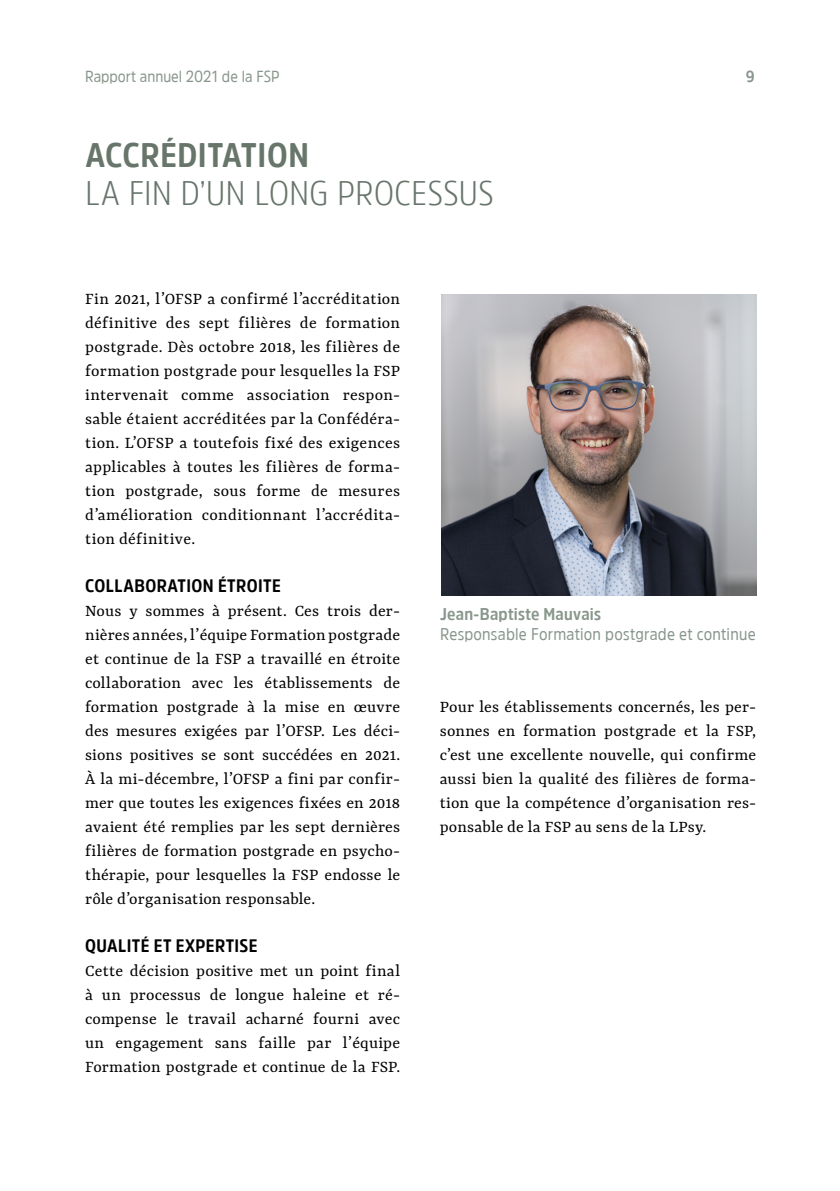
<style>
.page{position:relative;width:840px;height:1191px;background:#fff}
.page>*{position:absolute;margin:0;border:0;box-sizing:border-box;transform-origin:0 0}
.t1{font:300 34px "Amsi Pro Narw";letter-spacing:.01em;color:#67756b}
.t2{font:700 34px "Amsi Pro Narw";letter-spacing:.015em;color:#67756b}
.t3{font:18px/24px "Yrsa";letter-spacing:.01em;color:#000;text-align:justify}
.t4{font:700 18px "Amsi Pro Narw";letter-spacing:.025em;color:#000}
.t5{font:17px "Amsi Pro Narw";letter-spacing:.015em;color:#89978d}
.t6{font:700 17px "Amsi Pro Narw";letter-spacing:.015em;color:#89978d}
.t7{font:16px "Amsi Pro Narw";color:#89978d}
.t8{font:700 16px "Amsi Pro Narw";color:#89978d}
</style>
<div class="page">
<img style="left:441px;top:294px;width:315px;height:301px">
<p class="t7" style="left:85px;top:66px;width:196px">Rapport annuel 2021 de la FSP</p>
<p class="t8" style="left:745px;top:66px;width:10px">9</p>
<h1 class="t2" style="left:85px;top:132px;width:225px">ACCRÉDITATION</h1>
<h1 class="t1" style="left:85px;top:170px;width:409px">LA FIN D’UN LONG PROCESSUS</h1>
<p class="t3" style="left:85px;top:287px;width:316px">Fin 2021, l’OFSP a confirmé l’accréditation définitive des sept filières de formation postgrade. Dès octobre 2018, les filières de formation postgrade pour lesquelles la FSP intervenait comme association respon&shy;sable étaient accréditées par la Confédéra&shy;tion. L’OFSP a toutefois fixé des exigences applicables à toutes les filières de forma&shy;tion postgrade, sous forme de mesures d’amélioration conditionnant l’accrédita&shy;tion définitive.</p>
<p class="t4" style="left:85px;top:573px;width:197px">COLLABORATION ÉTROITE</p>
<p class="t3" style="left:85px;top:599px;width:316px">Nous y sommes à présent. Ces trois der&shy;nières années, l’équipe Formation postgrade et continue de la FSP a travaillé en étroite collaboration avec les établissements de formation postgrade à la mise en œuvre des mesures exigées par l’OFSP. Les déci&shy;sions positives se sont succédées en 2021.<br>À la mi-décembre, l’OFSP a fini par confir&shy;mer que toutes les exigences fixées en 2018 avaient été remplies par les sept dernières filières de formation postgrade en psycho&shy;thérapie, pour lesquelles la FSP endosse le rôle d’organisation responsable.</p>
<p class="t4" style="left:85px;top:933px;width:174px">QUALITÉ ET EXPERTISE</p>
<p class="t3" style="left:85px;top:959px;width:316px">Cette décision positive met un point final à un processus de longue haleine et ré&shy;compense le travail acharné fourni avec un engagement sans faille par l’équipe Formation postgrade et continue de la FSP.</p>
<p class="t6" style="left:440px;top:603px;width:162px">Jean-Baptiste Mauvais</p>
<p class="t5" style="left:440px;top:623px;width:317px">Responsable Formation postgrade et continue</p>
<p class="t3" style="left:439px;top:694px;width:318px">Pour les établissements concernés, les per&shy;sonnes en formation postgrade et la FSP, c’est une excellente nouvelle, qui confirme aussi bien la qualité des filières de forma&shy;tion que la compétence d’organisation res&shy;ponsable de la FSP au sens de la LPsy.</p>
</div>
